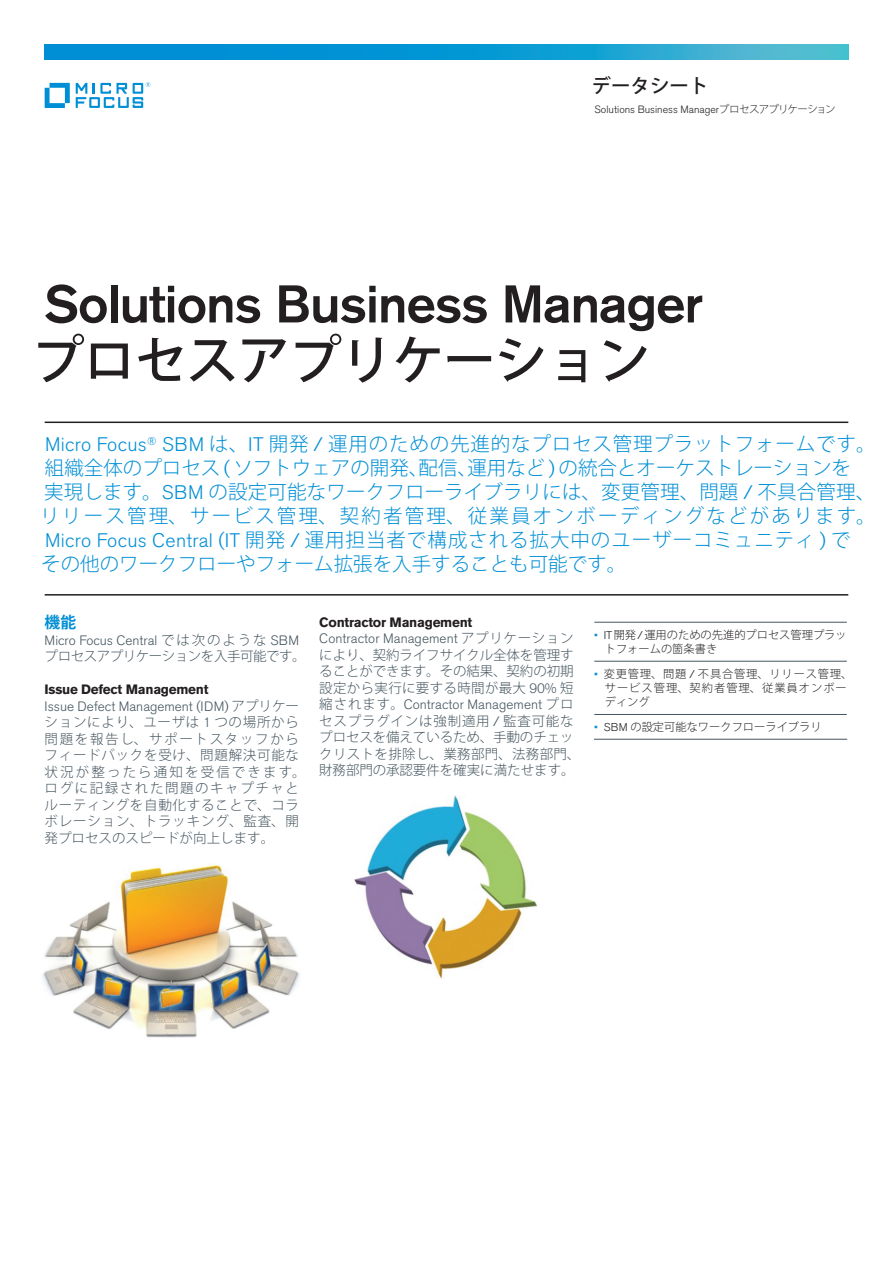
<style>
.page{position:relative;width:893px;height:1263px;background:#fff}
.page>*{position:absolute;margin:0;border:0;box-sizing:border-box;transform-origin:0 0}
.headline_36_38-red{font:500 52.5px/57px "Akzidenz Grotesk BE";letter-spacing:-.02em;color:#231f20}
.intro1_13_16-black{font:300 19.5px/24px "Koz Go Pro";letter-spacing:.005em;color:#008fd5}
.collateral_name_13_1{font:500 19.5px "Koz Go Pro";color:#231f20}
.subhead_10_13-red{font:700 15.75px "Koz Go Pro";color:#008fd5}
.body_9_11{font:300 13.5px/16.5px "Koz Go Pro";letter-spacing:-.01em;color:#45555f}
.body_9_11-2{font:300 13.5px/16.5px "Koz Go Pro";letter-spacing:.055em;color:#45555f}
.body_9_11-3{font:300 13.5px/16.5px "Koz Go Pro";letter-spacing:-.035em;color:#45555f}
.subhead_caps_7_5_11{font:700 13.5px "Akzidenz Grotesk BE";letter-spacing:-.02em;color:#231f20}
.caption_7_9_5_italic{font:300 11.25px/14.2px "Koz Go Pro";color:#231f20}
.caption_7_9_5_italic-2{font:300 11.25px/14.2px "Koz Go Pro";letter-spacing:.075em;color:#231f20}
.caption_7_9_5-black{font:300 10.5px "Akzidenz Grotesk BE";color:#231f20}
.s1{font-family:"Koz Go Pro"}
.s2{font-family:"Akzidenz Grotesk BE"}
.s3{font-family:"Akzidenz Grotesk BE";color:#008fd5}
</style>
<div class="page">
<hr style="left:45px;top:422px;width:803px;height:1px;background:#231f20">
<hr style="left:45px;top:594px;width:803px;height:2px;background:#231f20">
<svg style="left:594px;top:621px;width:254px;height:118px"></svg>
<hr style="left:594px;top:622px;width:253px;height:1px;background:#45555f">
<hr style="left:594px;top:661px;width:253px;height:1px;background:#45555f">
<hr style="left:594px;top:714px;width:253px;height:1px;background:#45555f">
<hr style="left:594px;top:739px;width:253px;height:1px;background:#45555f">
<svg style="left:45px;top:45px;width:803px;height:14px;background:#149dd3"></svg>
<svg style="left:45px;top:83px;width:25px;height:25px"></svg>
<svg style="left:76px;top:82px;width:74px;height:26px"></svg>
<img style="left:42px;top:865px;width:258px;height:173px">
<img style="left:354px;top:795px;width:183px;height:184px">
<p class="collateral_name_13_1" style="left:592px;top:74px;width:118px">データシート</p>
<p class="caption_7_9_5-black" style="left:595px;top:104px;width:242px">Solutions Business Manager<span class="s1">プロセスアプリケーション</span></p>
<p class="headline_36_38-red" style="left:32px;top:274px;width:673px">Solutions Business Manager<span class="s1">プロセスアプリケーション</span></p>
<p class="intro1_13_16-black" style="left:40px;top:432px;width:837px"><span class="s2">Micro Focus</span><sup>®</sup> <span class="s2">SBM</span> は、<span class="s2">IT</span> 開発 <span class="s2">/</span> 運用のための先進的なプロセス管理プラットフォームです。組織全体のプロセス <span class="s2">(</span> ソフトウェアの開発、配信、運用など <span class="s2">)</span> の統合とオーケストレーションを<br>実現します。<span class="s2">SBM</span> の設定可能なワークフローライブラリには、変更管理、問題 <span class="s2">/</span> 不具合管理、リリース管理、サービス管理、契約者管理、従業員オンボーディングなどがあります。<span class="s2">Micro Focus Central (IT</span> 開発 <span class="s2">/</span> 運用担当者で構成される拡大中のユーザーコミュニティ <span class="s2">)</span> で<br>その他のワークフローやフォーム拡張を入手することも可能です。</p>
<p class="subhead_10_13-red" style="left:45px;top:612px;width:33px">機能</p>
<p class="body_9_11-3" style="left:45px;top:632px;width:263px"><span class="s2">Micro Focus Central</span> では次のような <span class="s2">SBM</span>プロセスアプリケーションを入手可能です。</p>
<p class="subhead_caps_7_5_11" style="left:45px;top:682px;width:165px">Issue Defect Management</p>
<p class="body_9_11-2" style="left:45px;top:698px;width:263px"><span class="s2">Issue Defect Management (IDM)</span> アプリケーションにより、ユーザは <span class="s2">1</span> つの場所から問題を報告し、サポートスタッフからフィードバックを受け、問題解決可能な状況が整ったら通知を受信できます。ログに記録された問題のキャプチャとルーティングを自動化することで、コラボレーション、トラッキング、監査、開発プロセスのスピードが向上します。</p>
<p class="subhead_caps_7_5_11" style="left:319px;top:614px;width:155px">Contractor Management</p>
<p class="body_9_11" style="left:319px;top:630px;width:263px"><span class="s2">Contractor Management</span> アプリケーションにより、契約ライフサイクル全体を管理することができます。その結果、契約の初期設定から実行に要する時間が最大 <span class="s2">90%</span> 短縮されます。<span class="s2">Contractor Management</span> プロセスプラグインは強制適用 <span class="s2">/</span> 監査可能なプロセスを備えているため、手動のチェックリストを排除し、業務部門、法務部門、財務部門の承認要件を確実に満たせます。</p>
<p class="caption_7_9_5_italic" style="left:605px;top:628px;width:243px;text-indent:-10px"><span class="s3">•</span> <span class="s2">IT</span>開発<span class="s2">/</span>運用のための先進的プロセス管理プラットフォームの箇条書き</p>
<p class="caption_7_9_5_italic-2" style="left:605px;top:667px;width:249px;text-indent:-10px"><span class="s3">•</span> 変更管理、問題 <span class="s2">/</span> 不具合管理、リリース管理、サービス管理、契約者管理、従業員オンボーディング</p>
<p class="caption_7_9_5_italic" style="left:594px;top:720px;width:229px"><span class="s3">•</span> <span class="s2">SBM</span> の設定可能なワークフローライブラリ</p>
</div>
